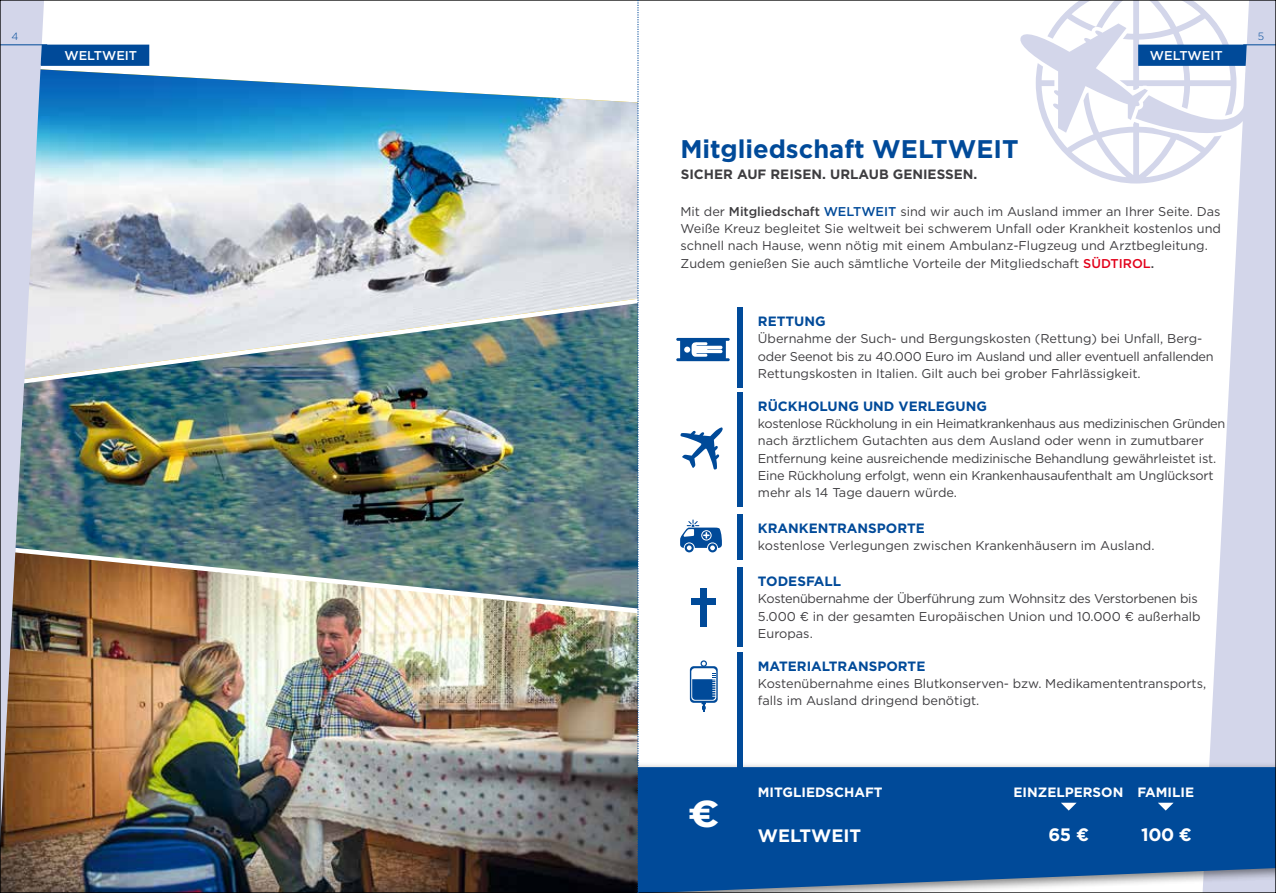
<style>
.page{position:relative;width:1276px;height:893px;background:#fff}
.page>*{position:absolute;margin:0;border:0;box-sizing:border-box;transform-origin:0 0}
.t1{font:700 25.5px "Gotham";color:#004a99}
.t2{font:700 18px "Gotham";color:#fff}
.t3{font:700 13.5px "Gotham";color:#004a99}
.t4{font:700 13.5px "Gotham";color:#fff}
.t5{font:700 13.5px "Gotham";color:#3e3d40}
.t6{font:12.75px/17.2px "Gotham";color:#3e3d40}
.t7{font:12.75px/17.2px "Gotham";letter-spacing:-.02em;color:#3e3d40}
.t8{font:500 12.75px "Gotham";color:#fff}
.t9{font:300 10.5px "Gotham";color:#004a99}
.s1{font-weight:500}
.s2{font-weight:500;color:#004a99}
.s3{font-weight:500;color:#e2001a}
</style>
<div class="page">
<svg style="left:1209px;top:2px;width:65px;height:760px;fill:#d3d6ea"></svg>
<hr style="left:1243px;top:45px;width:33px;height:1px;background:#004a99">
<svg style="left:1020px;top:2px;width:230px;height:182px"></svg>
<img style="left:149px;top:67px;width:489px;height:236px">
<img style="left:149px;top:303px;width:489px;height:248px">
<div style="left:619px;top:762px;width:657px;height:131px;background:#000;opacity:.5"></div>
<svg style="left:639px;top:767px;width:635px;height:124px;background:#11559d"></svg>
<img style="left:149px;top:551px;width:489px;height:340px">
<img style="left:2px;top:2px;width:147px;height:889px">
<svg style="left:1061px;top:803px;width:15px;height:8px"></svg>
<svg style="left:1157px;top:803px;width:16px;height:8px"></svg>
<div style="left:737px;top:653px;width:5px;height:121px;background:#004a99"></div>
<div style="left:737px;top:307px;width:5px;height:80px;background:#004a99"></div>
<div style="left:737px;top:392px;width:5px;height:115px;background:#004a99"></div>
<div style="left:737px;top:514px;width:5px;height:46px;background:#004a99"></div>
<div style="left:737px;top:567px;width:5px;height:80px;background:#004a99"></div>
<svg style="left:676px;top:338px;width:53px;height:23px"></svg>
<svg style="left:680px;top:427px;width:43px;height:43px"></svg>
<div style="left:700px;top:588px;width:6px;height:39px;background:#004a99"></div>
<div style="left:691px;top:598px;width:24px;height:7px;background:#004a99"></div>
<svg style="left:690px;top:660px;width:27px;height:52px"></svg>
<svg style="left:680px;top:519px;width:42px;height:33px"></svg>
<div style="left:701px;top:530px;width:10px;height:10px;border:1px solid #fff;border-radius:50%"></div>
<svg style="left:638px;top:0;width:1px;height:893px"></svg>
<p class="t9" style="left:11px;top:30px;width:8px">4</p>
<p class="t9" style="left:1258px;top:30px;width:8px">5</p>
<p class="t8" style="left:64px;top:47px;width:74px">WELTWEIT</p>
<p class="t8" style="left:1150px;top:47px;width:74px">WELTWEIT</p>
<h1 class="t1" style="left:680px;top:132px;width:340px">Mitgliedschaft WELTWEIT</h1>
<p class="t5" style="left:681px;top:166px;width:298px">SICHER AUF REISEN. URLAUB GENIESSEN.</p>
<p class="t6" style="left:680px;top:202px;width:542px">Mit der <span class="s1">Mitgliedschaft</span> <span class="s2">WELTWEIT</span> sind wir auch im Ausland immer an Ihrer Seite. Das Weiße Kreuz begleitet Sie weltweit bei schwerem Unfall oder Krankheit kostenlos und schnell nach Hause, wenn nötig mit einem Ambulanz-Flugzeug und Arztbegleitung.<br>Zudem genießen Sie auch sämtliche Vorteile der Mitgliedschaft <span class="s3">SÜDTIROL</span><span class="s1">.</span></p>
<p class="t3" style="left:758px;top:312px;width:69px">RETTUNG</p>
<p class="t6" style="left:758px;top:330px;width:457px">Übernahme der Such- und Bergungskosten (Rettung) bei Unfall, Berg&shy;oder Seenot bis zu 40.000 Euro im Ausland und aller eventuell anfallenden<br>Rettungskosten in Italien. Gilt auch bei grober Fahrlässigkeit.</p>
<p class="t3" style="left:758px;top:397px;width:230px">RÜCKHOLUNG UND VERLEGUNG</p>
<p class="t6" style="left:758px;top:415px;width:469px">kostenlose Rückholung in ein Heimatkrankenhaus aus medizinischen Gründen nach ärztlichem Gutachten aus dem Ausland oder wenn in zumutbarer Entfernung keine ausreichende medizinische Behandlung gewährleistet ist.<br>Eine Rückholung erfolgt, wenn ein Krankenhausaufenthalt am Unglücksort mehr als 14 Tage dauern würde.</p>
<p class="t3" style="left:758px;top:519px;width:169px">KRANKENTRANSPORTE</p>
<p class="t6" style="left:758px;top:537px;width:398px">kostenlose Verlegungen zwischen Krankenhäusern im Ausland.</p>
<p class="t3" style="left:758px;top:572px;width:85px">TODESFALL</p>
<p class="t7" style="left:758px;top:590px;width:444px">Kostenübernahme der Überführung zum Wohnsitz des Verstorbenen bis<br>5.000 € in der gesamten Europäischen Union und 10.000 € außerhalb<br>Europas.</p>
<p class="t3" style="left:758px;top:657px;width:169px">MATERIALTRANSPORTE</p>
<p class="t6" style="left:758px;top:675px;width:450px">Kostenübernahme eines Blutkonserven- bzw. Medikamententransports, falls im Ausland dringend benötigt.</p>
<p class="t4" style="left:758px;top:783px;width:126px">MITGLIEDSCHAFT</p>
<p class="t4" style="left:1013px;top:783px;width:182px">EINZELPERSON FAMILIE</p>
<h2 class="t2" style="left:687px;top:823px;width:175px"><sup>€</sup> WELTWEIT</h2>
<h2 class="t2" style="left:1048px;top:823px;width:42px">65 €</h2>
<h2 class="t2" style="left:1141px;top:823px;width:52px">100 €</h2>
</div>
